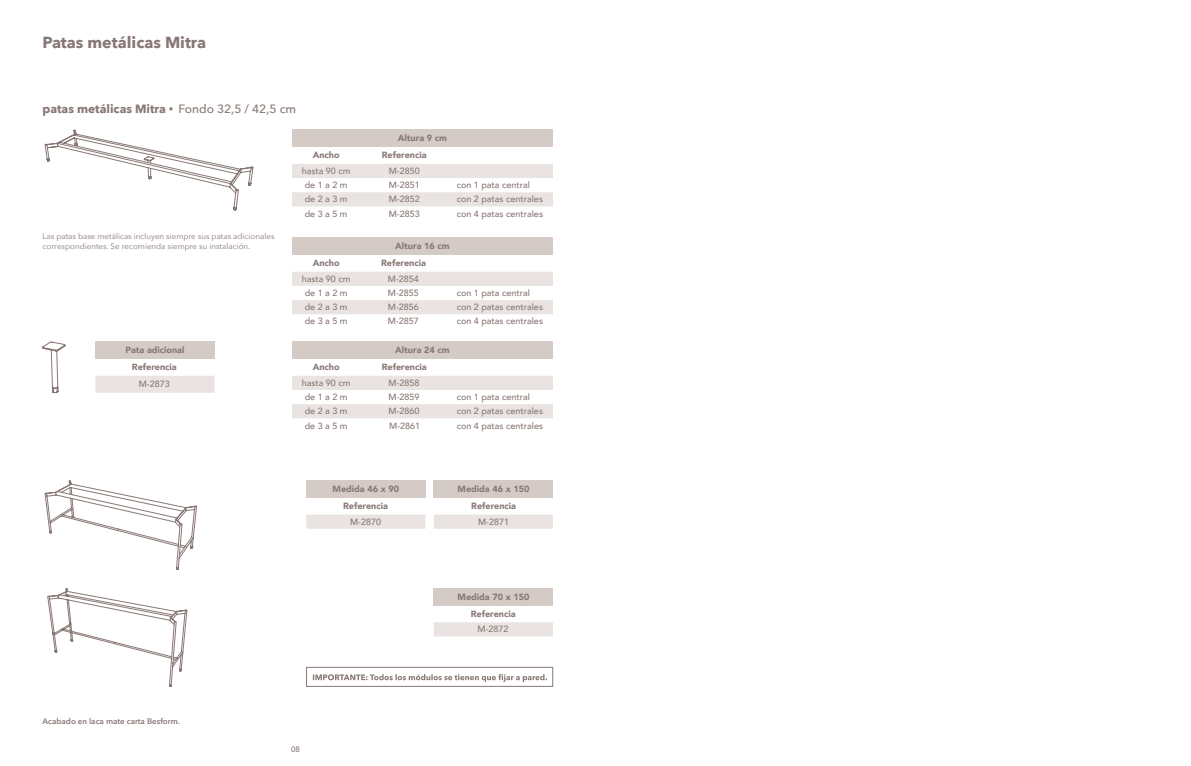
<style>
.page{position:relative;width:1191px;height:766px;background:#fff}
.page>*{position:absolute;margin:0;border:0;box-sizing:border-box;transform-origin:0 0}
.t1{font:700 16px "Avenir Next";color:#887875}
.t2{font:700 12px "Avenir Next";color:#887875}
.t3{font:500 9px/14.2px "Avenir";color:#887875;text-align:center}
.t4{font:900 9px/17px "Avenir";color:#887875;text-align:center}
.t5{font:8px/9.6px "Avenir Next";color:#887875}
.t6{font:600 8px "Avenir Next";color:#887875}
.t7{font:500 8px "Avenir";color:#887875}
.s1{font-weight:500;font-size:9px}
.s2{font-weight:500}
</style>
<div class="page">
<div style="left:95px;top:341px;width:119px;height:17px;background:#d4cbc6"></div>
<div style="left:95px;top:376px;width:119px;height:16px;background:#e9e4e1"></div>
<svg style="left:42px;top:341px;width:23px;height:52px"></svg>
<div style="left:306px;top:480px;width:119px;height:17px;background:#d4cbc6"></div>
<svg style="left:306px;top:514px;width:119px;height:14px;background:#e9e5e2"></svg>
<div style="left:434px;top:480px;width:119px;height:17px;background:#d4cbc6"></div>
<svg style="left:434px;top:514px;width:119px;height:14px;background:#e9e5e2"></svg>
<div style="left:434px;top:588px;width:119px;height:17px;background:#d4cbc6"></div>
<div style="left:434px;top:622px;width:119px;height:14px;background:#e9e4e1"></div>
<div style="left:292px;top:130px;width:261px;height:17px;background:#d4cbc6"></div>
<svg style="left:292px;top:164px;width:261px;height:42px"></svg>
<div style="left:292px;top:237px;width:261px;height:17px;background:#d4cbc6"></div>
<svg style="left:292px;top:272px;width:261px;height:42px"></svg>
<div style="left:292px;top:341px;width:261px;height:17px;background:#d4cbc6"></div>
<svg style="left:292px;top:376px;width:261px;height:42px"></svg>
<svg style="left:44px;top:480px;width:153px;height:90px"></svg>
<svg style="left:47px;top:588px;width:141px;height:99px"></svg>
<div style="left:306px;top:667px;width:247px;height:19px;border:1px solid #887875"></div>
<svg style="left:313px;top:674px;width:234px;height:8px"></svg>
<svg style="left:44px;top:129px;width:210px;height:81px"></svg>
<h1 class="t1" style="left:43px;top:29px;width:165px">Patas metálicas Mitra</h1>
<h2 class="t2" style="left:43px;top:99px;width:255px">patas metálicas Mitra <span class="s1">•</span> <span class="s2">Fondo 32,5 / 42,5 cm</span></h2>
<p class="t4" style="left:398px;top:129px;width:51px">Altura 9 cm</p>
<p class="t5" style="left:43px;top:231px;width:233px">Las patas base metálicas incluyen siempre sus patas adicionales correspondientes. Se recomienda siempre su instalación.</p>
<p class="t4" style="left:125px;top:341px;width:61px">Pata adicional<br>Referencia</p>
<p class="t3" style="left:139px;top:376px;width:33px">M-2873</p>
<p class="t4" style="left:382px;top:146px;width:46px">Referencia</p>
<p class="t3" style="left:389px;top:163px;width:33px;text-align:justify">M-2850<br>M-2851<br>M-2852<br>M-2853</p>
<p class="t4" style="left:313px;top:146px;width:28px">Ancho</p>
<p class="t3" style="left:302px;top:163px;width:50px">hasta 90 cm de 1 a 2 m</p>
<p class="t3" style="left:457px;top:177px;width:75px">con 1 pata central</p>
<p class="t3" style="left:305px;top:192px;width:44px">de 2 a 3 m</p>
<p class="t3" style="left:457px;top:192px;width:88px">con 2 patas centrales</p>
<p class="t3" style="left:305px;top:206px;width:44px">de 3 a 5 m</p>
<p class="t3" style="left:457px;top:206px;width:88px">con 4 patas centrales</p>
<p class="t4" style="left:395px;top:237px;width:56px">Altura 16 cm</p>
<p class="t4" style="left:381px;top:254px;width:46px">Referencia</p>
<p class="t3" style="left:388px;top:271px;width:33px;text-align:justify">M-2854<br>M-2855<br>M-2856<br>M-2857</p>
<p class="t4" style="left:313px;top:254px;width:28px">Ancho</p>
<p class="t3" style="left:302px;top:271px;width:50px">hasta 90 cm de 1 a 2 m</p>
<p class="t3" style="left:457px;top:285px;width:75px">con 1 pata central</p>
<p class="t3" style="left:305px;top:299px;width:44px">de 2 a 3 m</p>
<p class="t3" style="left:457px;top:299px;width:88px">con 2 patas centrales</p>
<p class="t3" style="left:305px;top:313px;width:44px">de 3 a 5 m</p>
<p class="t3" style="left:457px;top:313px;width:88px">con 4 patas centrales</p>
<p class="t4" style="left:395px;top:341px;width:56px">Altura 24 cm</p>
<p class="t4" style="left:382px;top:358px;width:46px">Referencia</p>
<p class="t3" style="left:388px;top:375px;width:33px;text-align:justify">M-2858<br>M-2859<br>M-2860<br>M-2861</p>
<p class="t4" style="left:313px;top:358px;width:28px">Ancho</p>
<p class="t3" style="left:302px;top:375px;width:50px">hasta 90 cm de 1 a 2 m</p>
<p class="t3" style="left:457px;top:389px;width:75px">con 1 pata central</p>
<p class="t3" style="left:305px;top:403px;width:44px">de 2 a 3 m</p>
<p class="t3" style="left:457px;top:403px;width:88px">con 2 patas centrales</p>
<p class="t3" style="left:305px;top:417px;width:44px">de 3 a 5 m</p>
<p class="t3" style="left:457px;top:417px;width:88px">con 4 patas centrales</p>
<p class="t4" style="left:332px;top:480px;width:68px">Medida 46 x 90<br>Referencia</p>
<p class="t3" style="left:350px;top:514px;width:33px">M-2870</p>
<p class="t4" style="left:457px;top:480px;width:73px">Medida 46 x 150<br>Referencia</p>
<p class="t3" style="left:478px;top:514px;width:33px">M-2871</p>
<p class="t4" style="left:457px;top:587px;width:73px">Medida 70 x 150<br>Referencia</p>
<p class="t3" style="left:477px;top:621px;width:33px">M-2872</p>
<p class="t6" style="left:43px;top:713px;width:139px">Acabado en laca mate carta Besform.</p>
<p class="t7" style="left:291px;top:741px;width:10px">08</p>
</div>
